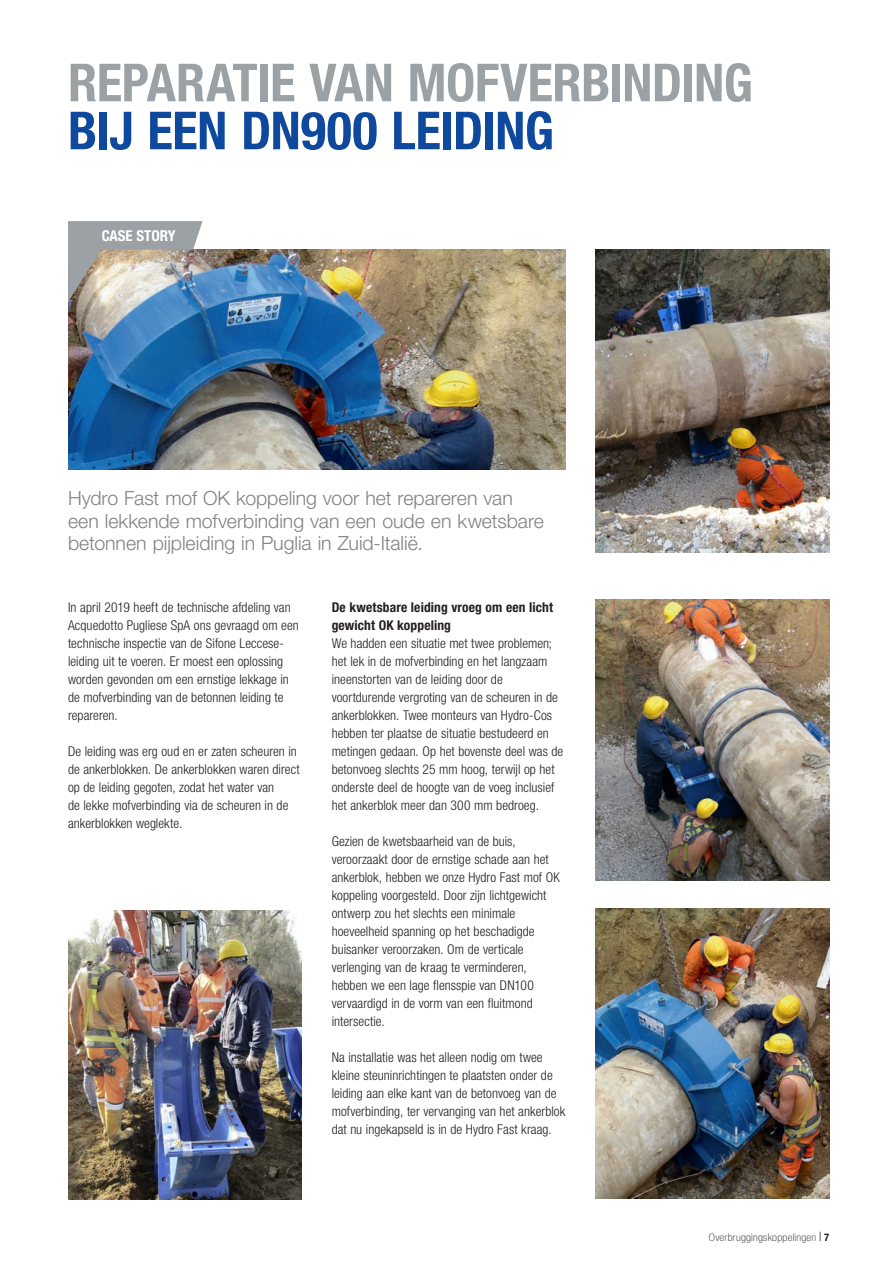
<style>
.page{position:relative;width:893px;height:1263px;background:#fff}
.page>*{position:absolute;margin:0;border:0;box-sizing:border-box;transform-origin:0 0}
.IMAGE_PAGES_headline_blue{font:700 condensed 52.5px/48px "Helvetica Neue LT Pro";letter-spacing:-.01em;color:#9ba1a4}
.INTRO_TEXT{font:300 19.5px/22.5px "Helvetica Neue LT Pro";letter-spacing:-.005em;color:#808285}
.CASE_STORY{font:700 condensed 15px "Helvetica Neue LT Pro";color:#fff}
.BODY{font:300 condensed 13.5px/18px "Helvetica Neue LT Pro";letter-spacing:.005em;color:#231f20}
.BODY-2{font:700 condensed 13.5px/18px "Helvetica Neue LT Pro";letter-spacing:.01em;color:#231f20}
.PAGE_NUMBER_TEXT_right{font:100 condensed 10.5px "Helvetica Neue LT Pro";letter-spacing:.02em;color:#231f20;scale:1.1 1}
.s1{color:#0f499d}
.s2{font-family:"Times New Roman";font-weight:700;font-stretch:normal}
.s3{font-weight:700}
</style>
<div class="page">
<img style="left:68px;top:910px;width:234px;height:289px">
<img style="left:595px;top:249px;width:234px;height:304px">
<img style="left:595px;top:909px;width:234px;height:289px">
<img style="left:68px;top:249px;width:498px;height:221px">
<img style="left:68px;top:221px;width:135px;height:81px">
<img style="left:595px;top:600px;width:234px;height:280px">
<p class="IMAGE_PAGES_headline_blue" style="left:68px;top:58px;width:686px">REPARATIE VAN MOFVERBINDING<br><span class="s1">BIJ EEN DN900 LEIDING</span></p>
<p class="CASE_STORY" style="left:102px;top:226px;width:75px">CASE STORY</p>
<p class="INTRO_TEXT" style="left:68px;top:487px;width:477px">Hydro Fast mof OK koppeling voor het repareren van een lekkende mofverbinding van een oude en kwetsbare betonnen pijpleiding in Puglia in Zuid-Italië.</p>
<p class="BODY" style="left:68px;top:598px;width:232px">In april 2019 heeft de technische afdeling van Acquedotto Pugliese SpA ons gevraagd om een technische inspectie van de Sifone Leccese&shy;leiding uit te voeren. Er moest een oplossing worden gevonden om een ernstige lekkage in de mofverbinding van de betonnen leiding te repareren.</p>
<p class="BODY" style="left:68px;top:742px;width:233px">De leiding was erg oud en er zaten scheuren in de ankerblokken. De ankerblokken waren direct op de leiding gegoten, zodat het water van<br>de lekke mofverbinding via de scheuren in de ankerblokken weglekte.</p>
<p class="BODY-2" style="left:332px;top:598px;width:223px">De kwetsbare leiding vroeg om een licht gewicht OK koppeling</p>
<p class="BODY" style="left:332px;top:634px;width:233px">We hadden een situatie met twee problemen; het lek in de mofverbinding en het langzaam ineenstorten van de leiding door de voortdurende vergroting van de scheuren in de ankerblokken. Twee monteurs van Hydro-Cos hebben ter plaatse de situatie bestudeerd en metingen gedaan. Op het bovenste deel was de betonvoeg slechts 25 mm hoog, terwijl op het onderste deel de hoogte van de voeg inclusief het ankerblok meer dan 300 mm bedroeg.</p>
<p class="BODY" style="left:332px;top:832px;width:230px">Gezien de kwetsbaarheid van de buis, veroorzaakt door de ernstige schade aan het ankerblok, hebben we onze Hydro Fast mof OK koppeling voorgesteld. Door zijn lichtgewicht ontwerp zou het slechts een minimale hoeveelheid spanning op het beschadigde buisanker veroorzaken. Om de verticale verlenging van de kraag te verminderen, hebben we een lage flensspie van DN100 vervaardigd in de vorm van een fluitmond intersectie.</p>
<p class="BODY" style="left:332px;top:1048px;width:235px">Na installatie was het alleen nodig om twee kleine steuninrichtingen te plaatsten onder de leiding aan elke kant van de betonvoeg van de mofverbinding, ter vervanging van het ankerblok dat nu ingekapseld is in de Hydro Fast kraag.</p>
<p class="PAGE_NUMBER_TEXT_right" style="left:709px;top:1231px;width:111px">Overbruggingskoppelingen <span class="s2">|</span> <span class="s3">7</span></p>
</div>
